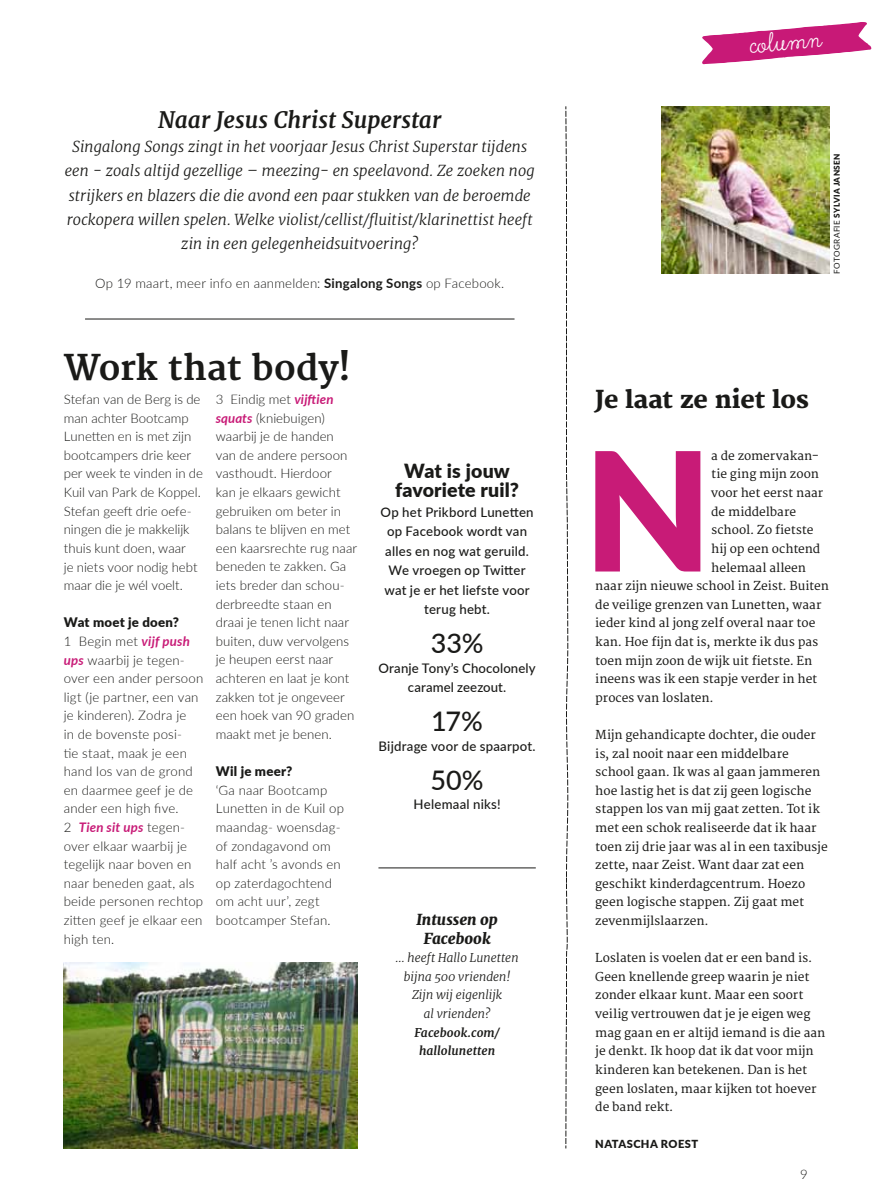
<style>
.page{position:relative;width:893px;height:1191px;background:#fff}
.page>*{position:absolute;margin:0;border:0;box-sizing:border-box;transform-origin:0 0}
.t1{font:900 165.15px "Lato";color:#c81b77}
.t2{font:700 34.5px "Merriweather";color:#1a1a18}
.t3{font:33px "True North Script";color:#fff}
.t4{font:500 27px "Lato";color:#1a1a18}
.t5{font:800 24px "Merriweather";letter-spacing:-.005em;color:#1a1a18}
.t6{font:italic 700 22.5px "Merriweather";color:#1a1a18}
.t7{font:900 19.5px/18.6px "Lato";letter-spacing:.005em;color:#1a1a18;text-align:center}
.t8{font:italic 300 15px/24px "Merriweather";color:#1a1a18;text-align:center}
.t9{font:italic 800 15px/18.6px "Merriweather";color:#1a1a18;text-align:center}
.t10{font:300 13.2px/18.6px "Lato";letter-spacing:.005em;color:#1a1a18}
.t11{font:500 13.2px/19.5px "Lato";letter-spacing:.015em;color:#1a1a18;text-align:center}
.t12{font:900 13.2px "Lato";letter-spacing:.02em;color:#1a1a18}
.t13{font:12px/18.6px "Merriweather";color:#1a1a18}
.t14{font:italic 300 12px/18.6px "Merriweather";letter-spacing:-.005em;color:#1a1a18;text-align:center}
.t15{font:italic 700 12px/18.6px "Merriweather";letter-spacing:.005em;color:#1a1a18;text-align:center}
.t16{font:900 11.1px "Lato";letter-spacing:.04em;color:#1a1a18}
.t17{font:900 8.1px "Lato";letter-spacing:.045em;color:#1a1a18}
.s1{font-weight:700}
.s2{font-weight:900}
.s3{font-weight:700;font-style:italic;color:#c81b77}
.s4{font-weight:400}
</style>
<div class="page">
<img style="left:64px;top:962px;width:293px;height:186px">
<svg style="left:565px;top:106px;width:3px;height:1043px"></svg>
<svg style="left:702px;top:22px;width:170px;height:42px"></svg>
<img style="left:662px;top:106px;width:167px;height:168px">
<hr style="left:85px;top:319px;width:429px;height:1px;background:#1a1a18">
<hr style="left:378px;top:867px;width:158px;height:1px;background:#1a1a18">
<h3 class="t6" style="left:158px;top:106px;width:285px">Naar Jesus Christ Superstar</h3>
<p class="t8" style="left:65px;top:135px;width:472px">Singalong Songs zingt in het voorjaar Jesus Christ Superstar tijdens een - zoals altijd gezellige – meezing- en speelavond. Ze zoeken nog strijkers en blazers die die avond een paar stukken van de beroemde rockopera willen spelen. Welke violist/cellist/fluitist/klarinettist heeft zin in een gelegenheidsuitvoering?</p>
<p class="t10" style="left:95px;top:273px;width:411px">Op 19 maart, meer info en aanmelden: <span class="s1">Singalong Songs</span> op Facebook.</p>
<h2 class="t2" style="left:64px;top:348px;width:289px">Work that body!</h2>
<p class="t10" style="left:64px;top:389px;width:141px">Stefan van de Berg is de man achter Bootcamp<br>Lunetten en is met zijn bootcampers drie keer per week te vinden in de<br>Kuil van Park de Koppel.<br>Stefan geeft drie oefe&shy;ningen die je makkelijk thuis kunt doen, waar<br>je niets voor nodig hebt maar die je wél voelt.</p>
<p class="t10" style="left:64px;top:613px;width:141px"><span class="s2">Wat moet je doen?<br></span>1 Begin met <span class="s3">vijf push ups</span> waarbij je tegen&shy;over een ander persoon ligt (je partner, een van je kinderen). Zodra je<br>in de bovenste posi-<br>tie staat, maak je een hand los van de grond en daarmee geef je de ander een high five.<br>2 <span class="s3">Tien sit ups</span> tegen&shy;over elkaar waarbij je tegelijk naar boven en naar beneden gaat, als beide personen rechtop zitten geef je elkaar een high ten.</p>
<p class="t10" style="left:216px;top:389px;width:143px">3 Eindig met <span class="s3">vijftien squats</span> (kniebuigen) waarbij je de handen van de andere persoon vasthoudt. Hierdoor<br>kan je elkaars gewicht gebruiken om beter in balans te blijven en met een kaarsrechte rug naar beneden te zakken. Ga iets breder dan schou&shy;derbreedte staan en draai je tenen licht naar buiten, duw vervolgens je heupen eerst naar achteren en laat je kont zakken tot je ongeveer een hoek van 90 graden maakt met je benen.</p>
<p class="t12" style="left:216px;top:761px;width:78px">Wil je meer?</p>
<p class="t10" style="left:216px;top:780px;width:130px">‘Ga naar Bootcamp<br>Lunetten in de Kuil op maandag- woensdag&shy;of zondagavond om half acht ’s avonds en op zaterdagochtend om acht uur’, zegt bootcamper Stefan.</p>
<h3 class="t7" style="left:395px;top:461px;width:125px">Wat is jouw favoriete ruil?</h3>
<p class="t11" style="left:381px;top:501px;width:155px">Op het Prikbord Lunetten op Facebook wordt van alles en nog wat geruild.<br>We vroegen op Twitter wat je er het liefste voor terug hebt.</p>
<h3 class="t4" style="left:431px;top:624px;width:54px">33%</h3>
<p class="t11" style="left:378px;top:657px;width:159px">Oranje Tony’s Chocolonely caramel zeezout.</p>
<h3 class="t4" style="left:431px;top:702px;width:53px">17%</h3>
<p class="t11" style="left:378px;top:735px;width:159px">Bijdrage voor de spaarpot.</p>
<h3 class="t4" style="left:430px;top:760px;width:55px">50%</h3>
<p class="t11" style="left:414px;top:794px;width:89px">Helemaal niks!</p>
<p class="t9" style="left:416px;top:910px;width:83px">Intussen op<br>Facebook</p>
<p class="t14" style="left:396px;top:948px;width:125px">… heeft Hallo Lunetten bijna 500 vrienden!<br>Zijn wij eigenlijk<br>al vrienden?</p>
<p class="t15" style="left:414px;top:1023px;width:87px">Facebook.com/ hallolunetten</p>
<h3 class="t3" style="left:748px;top:26px;width:73px;rotate:-5deg">column</h3>
<p class="t17" style="left:831px;top:274px;width:122px;rotate:-90deg"><span class="s4">Fotograf ie</span> Sylvia Jansen</p>
<h3 class="t5" style="left:595px;top:385px;width:215px">Je laat ze niet los</h3>
<h1 class="t1" style="left:584px;top:387px;width:107px">N</h1>
<p class="t13" style="left:711px;top:447px;width:110px">a de zomervakan-</p>
<p class="t13" style="left:711px;top:465px;width:109px">tie ging mijn zoon</p>
<p class="t13" style="left:711px;top:484px;width:114px">voor het eerst naar</p>
<p class="t13" style="left:711px;top:502px;width:87px">de middelbare</p>
<p class="t13" style="left:711px;top:521px;width:104px">school. Zo fietste</p>
<p class="t13" style="left:711px;top:540px;width:111px">hij op een ochtend</p>
<p class="t13" style="left:711px;top:558px;width:96px">helemaal alleen</p>
<p class="t13" style="left:595px;top:577px;width:235px">naar zijn nieuwe school in Zeist. Buiten</p>
<p class="t13" style="left:595px;top:595px;width:228px">de veilige grenzen van Lunetten, waar</p>
<p class="t13" style="left:595px;top:614px;width:222px">ieder kind al jong zelf overal naar toe</p>
<p class="t13" style="left:595px;top:633px;width:224px">kan. Hoe fijn dat is, merkte ik dus pas</p>
<p class="t13" style="left:595px;top:651px;width:219px">toen mijn zoon de wijk uit fietste. En</p>
<p class="t13" style="left:595px;top:670px;width:223px">ineens was ik een stapje verder in het</p>
<p class="t13" style="left:595px;top:688px;width:120px">proces van loslaten.</p>
<p class="t13" style="left:595px;top:726px;width:234px">Mijn gehandicapte dochter, die ouder is, zal nooit naar een middelbare school gaan. Ik was al gaan jammeren hoe lastig het is dat zij geen logische stappen los van mij gaat zetten. Tot ik met een schok realiseerde dat ik haar toen zij drie jaar was al in een taxibusje zette, naar Zeist. Want daar zat een geschikt kinderdagcentrum. Hoezo geen logische stappen. Zij gaat met zevenmijlslaarzen.</p>
<p class="t13" style="left:595px;top:949px;width:232px">Loslaten is voelen dat er een band is.<br>Geen knellende greep waarin je niet zonder elkaar kunt. Maar een soort veilig vertrouwen dat je je eigen weg mag gaan en er altijd iemand is die aan je denkt. Ik hoop dat ik dat voor mijn kinderen kan betekenen. Dan is het geen loslaten, maar kijken tot hoever de band rekt.</p>
<p class="t16" style="left:595px;top:1136px;width:104px">Natascha Roest</p>
<p class="t10" style="left:800px;top:1164px;width:9px">9</p>
</div>
